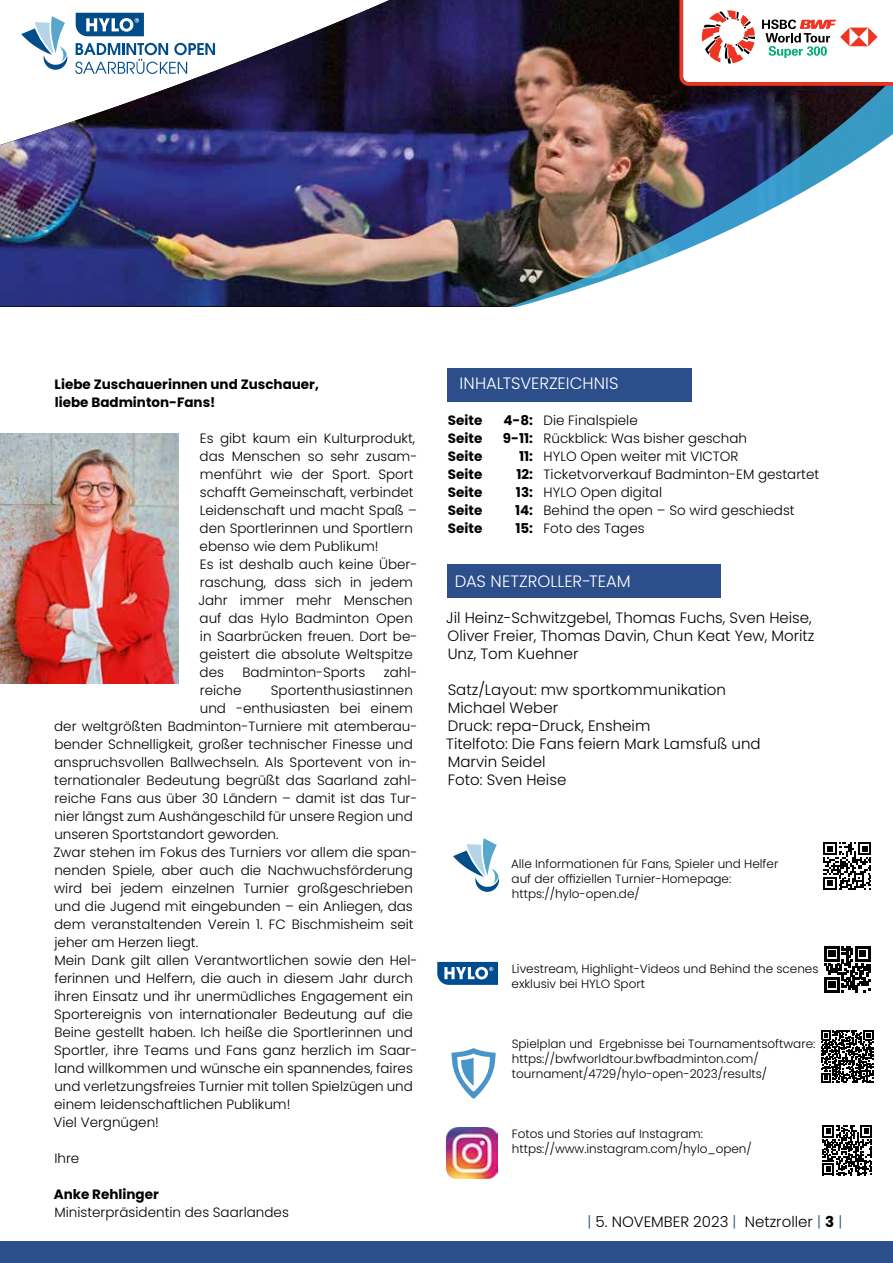
<style>
.page{position:relative;width:893px;height:1263px;background:#fff}
.page>*{position:absolute;margin:0;border:0;box-sizing:border-box;transform-origin:0 0}
.t1{font:300 16.5px "Poppins";color:#fff}
.t2{font:300 15px/18px "Poppins";color:#000}
.t3{font:300 13.5px/18px "Poppins";color:#000}
.t4{font:700 13.5px/18px "Poppins";color:#000}
.t5{font:300 12px/15px "Poppins";color:#000}
.s1{font-weight:700}
.s2{color:#2c4e8a}
</style>
<div class="page">
<img style="left:75px;top:0;width:604px;height:53px">
<img style="left:1px;top:53px;width:678px;height:253px">
<img style="left:480px;top:58px;width:413px;height:67px">
<img style="left:372px;top:125px;width:521px;height:181px">
<div style="left:0;top:1242px;width:893px;height:21px;background:#2c4e8a"></div>
<div style="left:448px;top:369px;width:244px;height:33px;background:#2c4e8a"></div>
<div style="left:448px;top:565px;width:273px;height:33px;background:#2c4e8a"></div>
<img style="left:446px;top:1127px;width:52px;height:51px">
<svg style="left:451px;top:1048px;width:45px;height:51px"></svg>
<svg style="left:75px;top:43px;width:140px;height:31px"></svg>
<svg style="left:21px;top:16px;width:46px;height:54px"></svg>
<svg style="left:76px;top:13px;width:68px;height:23px"></svg>
<svg style="left:679px;top:0;width:214px;height:86px"></svg>
<hr style="left:0;top:0;width:1px;height:1263px;background:#9c9d9d">
<svg style="left:0;top:1247px;width:1px;height:16px"></svg>
<img style="left:0;top:434px;width:178px;height:250px">
<svg style="left:823px;top:842px;width:48px;height:48px"></svg>
<svg style="left:824px;top:946px;width:46px;height:46px"></svg>
<svg style="left:821px;top:1030px;width:52px;height:53px"></svg>
<svg style="left:822px;top:1125px;width:50px;height:50px"></svg>
<svg style="left:453px;top:838px;width:46px;height:54px"></svg>
<svg style="left:437px;top:962px;width:61px;height:23px"></svg>
<p class="t4" style="left:55px;top:375px;width:266px">Liebe Zuschauerinnen und Zuschauer, liebe Badminton-Fans!</p>
<p class="t3" style="left:198px;top:429px;width:220px">Es gibt kaum ein Kulturprodukt, das Menschen so sehr zusam&shy;menführt wie der Sport. Sport schafft Gemeinschaft, verbindet<br>Leidenschaft und macht Spaß – den Sportlerinnen und Sportlern ebenso wie dem Publikum!<br>Es ist deshalb auch keine Über&shy;raschung, dass sich in jedem<br>Jahr immer mehr Menschen auf das Hylo Badminton Open in Saarbrücken freuen. Dort be&shy;geistert die absolute Weltspitze des</p>
<p class="t3" style="left:242px;top:663px;width:124px">Badminton-Sports</p>
<p class="t3" style="left:384px;top:663px;width:35px">zahl-</p>
<p class="t3" style="left:200px;top:681px;width:43px">reiche</p>
<p class="t3" style="left:271px;top:681px;width:143px">Sportenthusiastinnen</p>
<p class="t3" style="left:200px;top:699px;width:215px">und -enthusiasten bei einem</p>
<p class="t3" style="left:54px;top:717px;width:365px">der weltgrößten Badminton-Turniere mit atemberau-</p>
<p class="t3" style="left:54px;top:735px;width:360px">bender Schnelligkeit, großer technischer Finesse und</p>
<p class="t3" style="left:54px;top:753px;width:365px">anspruchsvollen Ballwechseln. Als Sportevent von in-</p>
<p class="t3" style="left:54px;top:771px;width:365px">ternationaler Bedeutung begrüßt das Saarland zahl-</p>
<p class="t3" style="left:54px;top:789px;width:365px">reiche Fans aus über 30 Ländern – damit ist das Tur-</p>
<p class="t3" style="left:54px;top:807px;width:360px">nier längst zum Aushängeschild für unsere Region und</p>
<p class="t3" style="left:54px;top:825px;width:226px">unseren Sportstandort geworden.</p>
<p class="t3" style="left:54px;top:843px;width:365px">Zwar stehen im Fokus des Turniers vor allem die span-</p>
<p class="t3" style="left:54px;top:861px;width:360px">nenden Spiele, aber auch die Nachwuchsförderung</p>
<p class="t3" style="left:54px;top:879px;width:360px">wird bei jedem einzelnen Turnier großgeschrieben</p>
<p class="t3" style="left:54px;top:897px;width:360px">und die Jugend mit eingebunden – ein Anliegen, das</p>
<p class="t3" style="left:54px;top:915px;width:361px">dem veranstaltenden Verein 1. FC Bischmisheim seit</p>
<p class="t3" style="left:54px;top:933px;width:145px">jeher am Herzen liegt.</p>
<p class="t3" style="left:54px;top:951px;width:365px">Mein Dank gilt allen Verantwortlichen sowie den Hel-</p>
<p class="t3" style="left:55px;top:969px;width:360px">ferinnen und Helfern, die auch in diesem Jahr durch</p>
<p class="t3" style="left:54px;top:987px;width:360px">ihren Einsatz und ihr unermüdliches Engagement ein</p>
<p class="t3" style="left:54px;top:1005px;width:360px">Sportereignis von internationaler Bedeutung auf die</p>
<p class="t3" style="left:54px;top:1023px;width:360px">Beine gestellt haben. Ich heiße die Sportlerinnen und</p>
<p class="t3" style="left:54px;top:1041px;width:365px">Sportler, ihre Teams und Fans ganz herzlich im Saar-</p>
<p class="t3" style="left:55px;top:1059px;width:360px">land willkommen und wünsche ein spannendes, faires</p>
<p class="t3" style="left:54px;top:1077px;width:360px">und verletzungsfreies Turnier mit tollen Spielzügen und</p>
<p class="t3" style="left:54px;top:1095px;width:238px">einem leidenschaftlichen Publikum!</p>
<p class="t3" style="left:54px;top:1113px;width:107px">Viel Vergnügen!</p>
<p class="t3" style="left:54px;top:1149px;width:26px">Ihre</p>
<p class="t4" style="left:54px;top:1185px;width:107px">Anke Rehlinger</p>
<p class="t3" style="left:54px;top:1203px;width:236px">Ministerpräsidentin des Saarlandes</p>
<p class="t1" style="left:460px;top:374px;width:161px">INHALTSVERZEICHNIS</p>
<p class="t4" style="left:448px;top:411px;width:36px">Seite</p>
<p class="t3" style="left:503px;top:411px;width:136px"><span class="s1">4-8:</span> Die Finalspiele</p>
<p class="t4" style="left:448px;top:429px;width:36px">Seite</p>
<p class="t3" style="left:503px;top:429px;width:246px"><span class="s1">9-11:</span> Rückblick: Was bisher geschah</p>
<p class="t4" style="left:448px;top:447px;width:36px">Seite</p>
<p class="t3" style="left:519px;top:447px;width:221px"><span class="s1">11:</span> HYLO Open weiter mit VICTOR</p>
<p class="t4" style="left:448px;top:465px;width:36px">Seite</p>
<p class="t3" style="left:516px;top:465px;width:304px"><span class="s1">12:</span> Ticketvorverkauf Badminton-EM gestartet</p>
<p class="t4" style="left:448px;top:483px;width:36px">Seite</p>
<p class="t3" style="left:516px;top:483px;width:148px"><span class="s1">13:</span> HYLO Open digital</p>
<p class="t4" style="left:448px;top:501px;width:36px">Seite</p>
<p class="t3" style="left:515px;top:501px;width:281px"><span class="s1">14:</span> Behind the open – So wird geschiedst</p>
<p class="t4" style="left:448px;top:519px;width:36px">Seite</p>
<p class="t3" style="left:515px;top:519px;width:131px"><span class="s1">15:</span> Foto des Tages</p>
<p class="t1" style="left:455px;top:572px;width:177px">DAS NETZROLLER-TEAM</p>
<p class="t2" style="left:446px;top:609px;width:370px">Jil Heinz-Schwitzgebel, Thomas Fuchs, Sven Heise,<br>Oliver Freier, Thomas Davin, Chun Keat Yew, Moritz<br>Unz, Tom Kuehner</p>
<p class="t2" style="left:446px;top:681px;width:316px">Satz/Layout: mw sportkommunikation<br>Michael Weber<br>Druck: repa-Druck, Ensheim<br>Titelfoto: Die Fans feiern Mark Lamsfuß und<br>Marvin Seidel<br>Foto: Sven Heise</p>
<p class="t5" style="left:511px;top:856px;width:269px">Alle Informationen für Fans, Spieler und Helfer auf der offiziellen Turnier-Homepage: https://hylo-open.de/</p>
<p class="t5" style="left:512px;top:961px;width:308px">Livestream, Highlight-Videos und Behind the scenes exklusiv bei HYLO Sport</p>
<p class="t5" style="left:512px;top:1036px;width:305px">Spielplan und Ergebnisse bei Tournamentsoftware: https://bwfworldtour.bwfbadminton.com/ tournament/4729/hylo-open-2023/results/</p>
<p class="t5" style="left:512px;top:1126px;width:241px">Fotos und Stories auf Instagram: https://www.instagram.com/hylo_open/</p>
<p class="t2" style="left:588px;top:1213px;width:256px"><span class="s2">|</span> 5. NOVEMBER 2023 <span class="s2">|</span> Netzroller <span class="s2">|</span> <span class="s1">3</span> <span class="s2">|</span></p>
</div>
